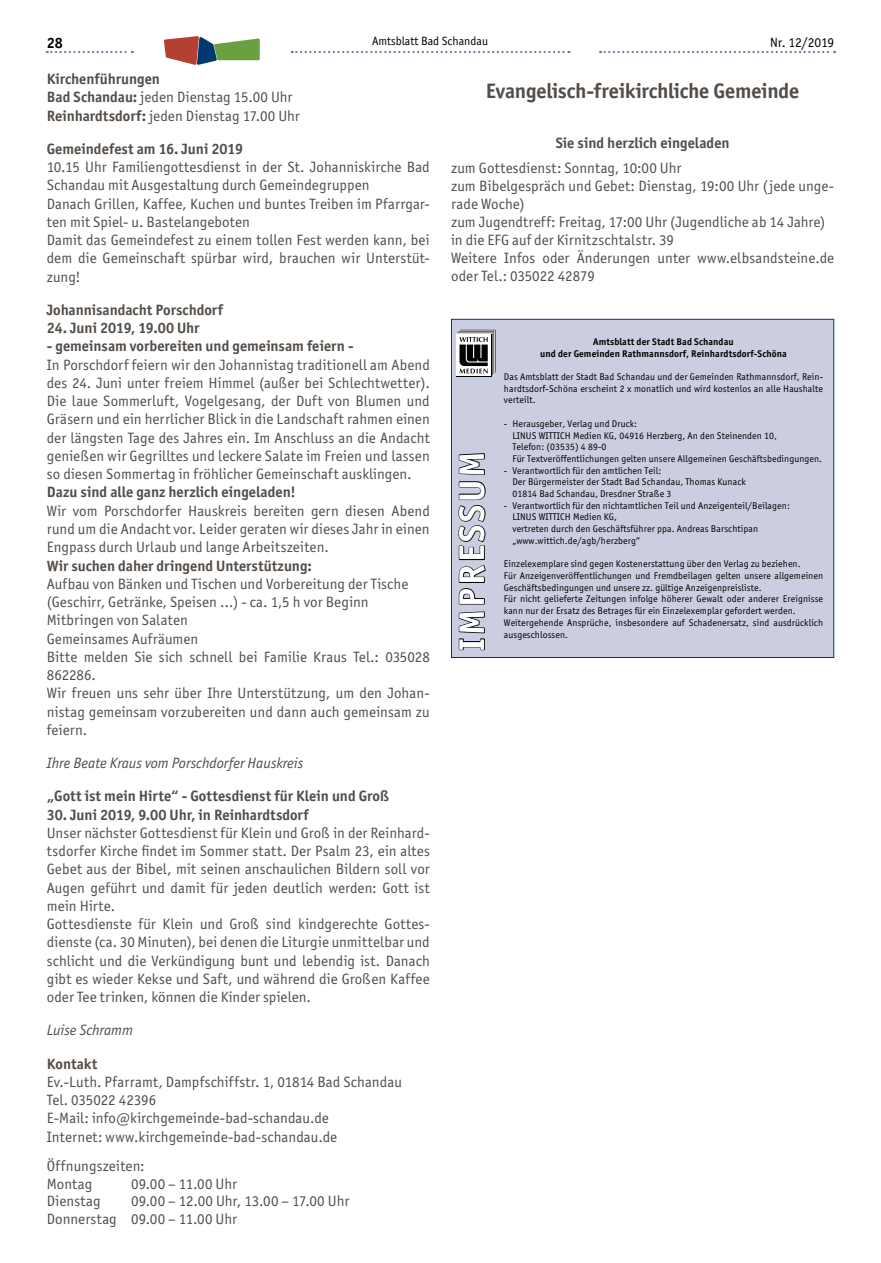
<style>
.page{position:relative;width:881px;height:1263px;background:#fff}
.page>*{position:absolute;margin:0;border:0;box-sizing:border-box;transform-origin:0 0}
.t1{font:700 36px "Officina San ITC";letter-spacing:.08em;color:#fff}
.t2{font:700 21px "Officina San ITC";letter-spacing:-.01em;color:#544d48}
.t3{font:15px/18.3px "Officina San ITC";letter-spacing:.005em;color:#544d48}
.t4{font:700 15px/18.3px "Officina San ITC";color:#544d48}
.t5{font:italic 15px "Officina San ITC";color:#544d48}
.t6{font:700 15px "Officina San ITC";color:#000}
.t7{font:13.5px "Officina San ITC";letter-spacing:-.015em;color:#000}
.t8{font:12px "Officina San ITC";color:#000}
.t9{font:9.75px/11.7px "Officina San ITC";letter-spacing:.01em;color:#000}
.t10{font:700 9.75px/11.7px "Officina San ITC";letter-spacing:.01em;color:#000;text-align:center}
.s1{font-weight:400}
</style>
<div class="page">
<svg style="left:291px;top:51px;width:278px;height:2px"></svg>
<svg style="left:47px;top:51px;width:86px;height:2px"></svg>
<svg style="left:600px;top:51px;width:234px;height:2px"></svg>
<svg style="left:164px;top:36px;width:95px;height:29px"></svg>
<div style="left:451px;top:319px;width:382px;height:339px;background:#cbcee0;border:1px solid #003870"></div>
<svg style="left:451px;top:611px;width:34px;height:40px"></svg>
<svg style="left:451px;top:452px;width:35px;height:153px"></svg>
<div style="left:456px;top:334px;width:35px;height:42px;background:#fff"></div>
<svg style="left:457px;top:330px;width:38px;height:45px"></svg>
<p class="t6" style="left:47px;top:34px;width:18px">28</p>
<p class="t8" style="left:372px;top:34px;width:117px">Amtsblatt Bad Schandau</p>
<p class="t7" style="left:769px;top:34px;width:66px">Nr. 12/2019</p>
<h2 class="t2" style="left:486px;top:77px;width:314px">Evangelisch-freikirchliche Gemeinde</h2>
<p class="t4" style="left:555px;top:134px;width:175px">Sie sind herzlich eingeladen</p>
<p class="t3" style="left:451px;top:159px;width:384px">zum Gottesdienst: Sonntag, 10:00 Uhr<br>zum Bibelgespräch und Gebet: Dienstag, 19:00 Uhr (jede unge&shy;rade Woche)<br>zum Jugendtreff: Freitag, 17:00 Uhr (Jugendliche ab 14 Jahre) in die EFG auf der Kirnitzschtalstr. 39<br>Weitere Infos oder Änderungen unter www.elbsandsteine.de oder Tel.: 035022 42879</p>
<p class="t4" style="left:47px;top:70px;width:254px">Kirchenführungen<br>Bad Schandau: <span class="s1">jeden Dienstag 15.00 Uhr<br></span>Reinhardtsdorf: <span class="s1">jeden Dienstag 17.00 Uhr</span></p>
<p class="t4" style="left:47px;top:139px;width:198px">Gemeindefest am 16. Juni 2019</p>
<p class="t3" style="left:47px;top:158px;width:384px">10.15 Uhr Familiengottesdienst in der St. Johanniskirche Bad Schandau mit Ausgestaltung durch Gemeindegruppen<br>Danach Grillen, Kaffee, Kuchen und buntes Treiben im Pfarrgar&shy;ten mit Spiel- u. Bastelangeboten<br>Damit das Gemeindefest zu einem tollen Fest werden kann, bei dem die Gemeinschaft spürbar wird, brauchen wir Unterstüt&shy;zung!</p>
<p class="t4" style="left:47px;top:300px;width:178px">Johannisandacht Porschdorf</p>
<p class="t4" style="left:47px;top:319px;width:154px">24. Juni 2019, 19.00 Uhr</p>
<p class="t4" style="left:47px;top:337px;width:308px">- gemeinsam vorbereiten und gemeinsam feiern -</p>
<p class="t3" style="left:47px;top:355px;width:384px;text-align:justify">In Porschdorf feiern wir den Johannistag traditionell am Abend des 24. Juni unter freiem Himmel (außer bei Schlechtwetter).<br>Die laue Sommerluft, Vogelgesang, der Duft von Blumen und Gräsern und ein herrlicher Blick in die Landschaft rahmen einen der längsten Tage des Jahres ein. Im Anschluss an die Andacht genießen wir Gegrilltes und leckere Salate im Freien und lassen so diesen Sommertag in fröhlicher Gemeinschaft ausklingen.</p>
<p class="t4" style="left:47px;top:483px;width:250px">Dazu sind alle ganz herzlich eingeladen!</p>
<p class="t3" style="left:47px;top:501px;width:384px;text-align:justify">Wir vom Porschdorfer Hauskreis bereiten gern diesen Abend rund um die Andacht vor. Leider geraten wir dieses Jahr in einen Engpass durch Urlaub und lange Arbeitszeiten.</p>
<p class="t4" style="left:47px;top:556px;width:266px">Wir suchen daher dringend Unterstützung:</p>
<p class="t3" style="left:47px;top:574px;width:384px">Aufbau von Bänken und Tischen und Vorbereitung der Tische (Geschirr, Getränke, Speisen …) - ca. 1,5 h vor Beginn Mitbringen von Salaten<br>Gemeinsames Aufräumen<br>Bitte melden Sie sich schnell bei Familie Kraus Tel.: 035028<br>862286.<br>Wir freuen uns sehr über Ihre Unterstützung, um den Johan&shy;nistag gemeinsam vorzubereiten und dann auch gemeinsam zu feiern.</p>
<p class="t5" style="left:47px;top:755px;width:258px">Ihre Beate Kraus vom Porschdorfer Hauskreis</p>
<p class="t4" style="left:47px;top:787px;width:343px">„Gott ist mein Hirte“ - Gottesdienst für Klein und Groß</p>
<p class="t4" style="left:47px;top:805px;width:263px">30. Juni 2019, 9.00 Uhr, in Reinhardtsdorf</p>
<p class="t3" style="left:47px;top:823px;width:384px">Unser nächster Gottesdienst für Klein und Groß in der Reinhard&shy;tsdorfer Kirche findet im Sommer statt. Der Psalm 23, ein altes Gebet aus der Bibel, mit seinen anschaulichen Bildern soll vor Augen geführt und damit für jeden deutlich werden: Gott ist mein Hirte.<br>Gottesdienste für Klein und Groß sind kindgerechte Gottes&shy;dienste (ca. 30 Minuten), bei denen die Liturgie unmittelbar und schlicht und die Verkündigung bunt und lebendig ist. Danach gibt es wieder Kekse und Saft, und während die Großen Kaffee oder Tee trinken, können die Kinder spielen.</p>
<p class="t5" style="left:47px;top:1022px;width:88px">Luise Schramm</p>
<p class="t4" style="left:47px;top:1054px;width:52px">Kontakt</p>
<p class="t3" style="left:47px;top:1073px;width:356px">Ev.-Luth. Pfarramt, Dampfschiffstr. 1, 01814 Bad Schandau Tel. 035022 42396<br>E-Mail: info@kirchgemeinde-bad-schandau.de<br>Internet: www.kirchgemeinde-bad-schandau.de</p>
<p class="t3" style="left:47px;top:1157px;width:99px;line-height:17.5px">Öffnungszeiten:<br>Montag</p>
<p class="t10" style="left:540px;top:336px;width:248px">Amtsblatt der Stadt Bad Schandau<br>und der Gemeinden Rathmannsdorf, Reinhardtsdorf-Schöna</p>
<p class="t9" style="left:503px;top:371px;width:320px;text-align:justify">Das Amtsblatt der Stadt Bad Schandau und der Gemeinden Rathmannsdorf, Rein&shy;hardtsdorf-Schöna erscheint 2 x monatlich und wird kostenlos an alle Haushalte verteilt.</p>
<p class="t9" style="left:512px;top:418px;width:311px;text-indent:-9px">- Herausgeber, Verlag und Druck:<br>LINUS WITTICH Medien KG, 04916 Herzberg, An den Steinenden 10,<br>Telefon: (03535) 4 89-0<br>Für Textveröffentlichungen gelten unsere Allgemeinen Geschäftsbedingungen.</p>
<p class="t9" style="left:512px;top:464px;width:235px;text-indent:-9px">- Verantwortlich für den amtlichen Teil:<br>Der Bürgermeister der Stadt Bad Schandau, Thomas Kunack<br>01814 Bad Schandau, Dresdner Straße 3</p>
<p class="t9" style="left:512px;top:500px;width:279px;text-indent:-9px">- Verantwortlich für den nichtamtlichen Teil und Anzeigenteil/Beilagen:<br>LINUS WITTICH Medien KG,<br>vertreten durch den Geschäftsführer ppa. Andreas Barschtipan „www.wittich.de/agb/herzberg“</p>
<p class="t9" style="left:503px;top:558px;width:320px">Einzelexemplare sind gegen Kostenerstattung über den Verlag zu beziehen.<br>Für Anzeigenveröffentlichungen und Fremdbeilagen gelten unsere allgemeinen Geschäftsbedingungen und unsere zz. gültige Anzeigenpreisliste.<br>Für nicht gelieferte Zeitungen infolge höherer Gewalt oder anderer Ereignisse kann nur der Ersatz des Betrages für ein Einzelexemplar gefordert werden.<br>Weitergehende Ansprüche, insbesondere auf Schadenersatz, sind ausdrücklich ausgeschlossen.</p>
<h1 class="t1" style="left:449px;top:651px;width:201px;rotate:-90deg">IMPRESSUM</h1>
<p class="t3" style="left:131px;top:1174px;width:107px">09.00 – 11.00 Uhr</p>
<p class="t3" style="left:47px;top:1192px;width:304px;line-height:17.5px;text-indent:84px">09.00 – 12.00 Uhr, 13.00 – 17.00 Uhr<br>Donnerstag 09.00 – 11.00 Uhr</p>
<p class="t3" style="left:47px;top:1192px;width:55px">Dienstag</p>
</div>
